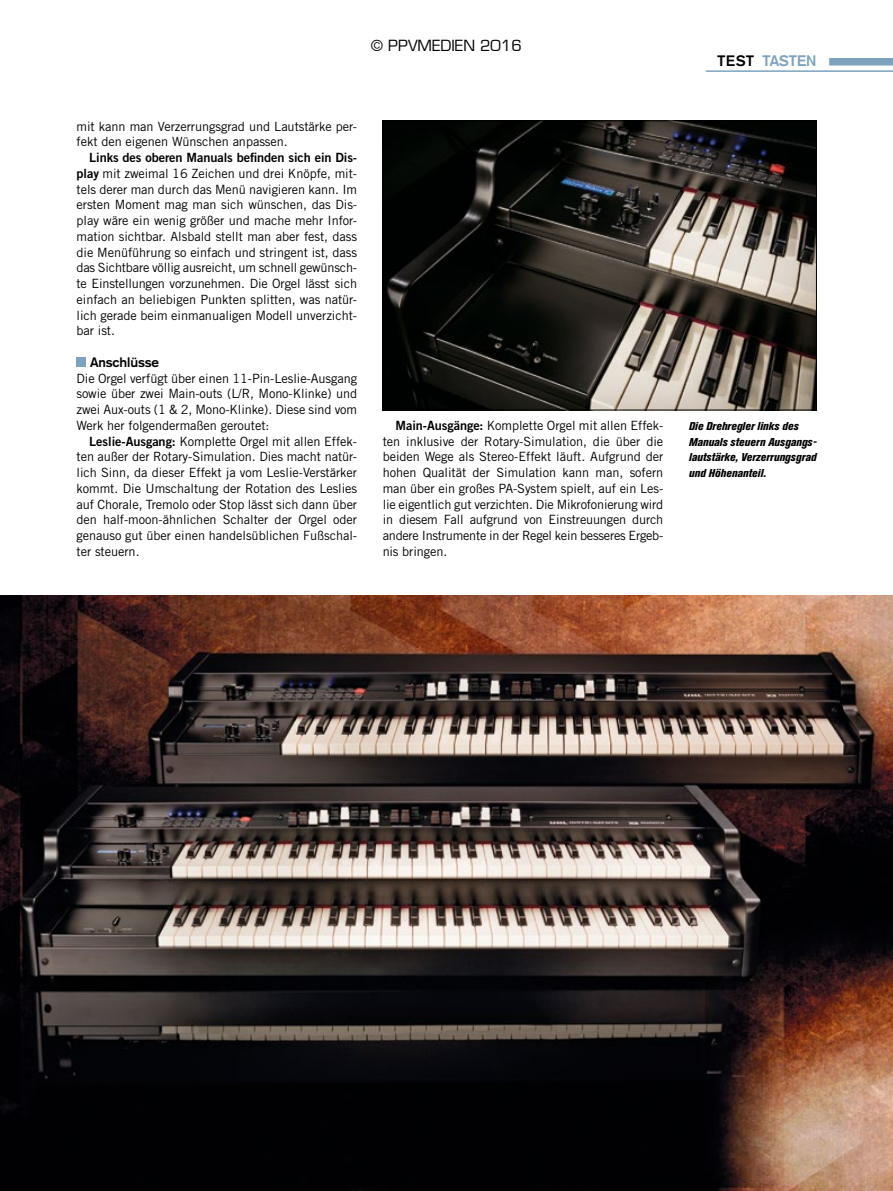
<style>
.page{position:relative;width:893px;height:1191px;background:#fff}
.page>*{position:absolute;margin:0;border:0;box-sizing:border-box;transform-origin:0 0}
.t1{font:15px "Eurostile";color:#000}
.t2{font:700 15px "Akzidenz Grotesk";color:#7ca2bd}
.t3{font:700 13.5px "Akzidenz Grotesk";letter-spacing:-.005em;color:#000}
.t4{font:12.75px/15.8px "Trade Gothic LT Std";letter-spacing:-.005em;color:#000;text-align:justify}
.t5{font:12.75px "Trade Gothic LT Std Bd 2";letter-spacing:-.005em;color:#000}
.t6{font:italic 800 condensed 11.25px/15.8px "Akzidenz Grotesk BE";color:#000}
.s1{font-family:"Trade Gothic LT Std Bd 2"}
.s2{font-family:"Akzidenz Grotesk BE";font-weight:500;color:#000}
</style>
<div class="page">
<div style="left:829px;top:58px;width:64px;height:7px;background:#7ca2bd"></div>
<hr style="left:706px;top:70px;width:187px;height:2px;background:#7ca2bd">
<div style="left:77px;top:357px;width:9px;height:10px;background:#7ca2bd"></div>
<img style="left:384px;top:123px;width:431px;height:285px">
<div style="left:382px;top:121px;width:435px;height:289px;border:1px solid #000"></div>
<img style="left:0;top:595px;width:893px;height:596px">
<p class="t1" style="left:371px;top:36px;width:152px">© PPVMEDIEN 2016</p>
<p class="t4" style="left:77px;top:118px;width:282px">mit kann man Verzerrungsgrad und Lautstärke per&shy;fekt den eigenen Wünschen anpassen.</p>
<p class="t5" style="left:89px;top:150px;width:269px">Links des oberen Manuals befinden sich ein Dis-</p>
<p class="t4" style="left:77px;top:165px;width:282px"><span class="s1">play</span> mit zweimal 16 Zeichen und drei Knöpfe, mit&shy;tels derer man durch das Menü navigieren kann. Im ersten Moment mag man sich wünschen, das Dis&shy;play wäre ein wenig größer und mache mehr Infor&shy;mation sichtbar. Alsbald stellt man aber fest, dass die Menüführung so einfach und stringent ist, dass das Sichtbare völlig ausreicht, um schnell gewünsch&shy;te Einstellungen vorzunehmen. Die Orgel lässt sich einfach an beliebigen Punkten splitten, was natür&shy;lich gerade beim einmanualigen Modell unverzicht&shy;bar ist.</p>
<p class="t3" style="left:90px;top:354px;width:70px">Anschlüsse</p>
<p class="t4" style="left:77px;top:370px;width:282px">Die Orgel verfügt über einen 11-Pin-Leslie-Ausgang sowie über zwei Main-outs (L/R, Mono-Klinke) und zwei Aux-outs (1 &amp; 2, Mono-Klinke). Diese sind vom Werk her folgendermaßen geroutet:</p>
<p class="t4" style="left:77px;top:433px;width:282px;text-indent:13px"><span class="s1">Leslie-Ausgang:</span> Komplette Orgel mit allen Effek&shy;ten außer der Rotary-Simulation. Dies macht natür&shy;lich Sinn, da dieser Effekt ja vom Leslie-Verstärker kommt. Die Umschaltung der Rotation des Leslies auf Chorale, Tremolo oder Stop lässt sich dann über den half-moon-ähnlichen Schalter der Orgel oder genauso gut über einen handelsüblichen Fußschal&shy;ter steuern.</p>
<p class="t4" style="left:383px;top:417px;width:282px;text-indent:13px"><span class="s1">Main-Ausgänge:</span> Komplette Orgel mit allen Effek&shy;ten inklusive der Rotary-Simulation, die über die beiden Wege als Stereo-Effekt läuft. Aufgrund der hohen Qualität der Simulation kann man, sofern man über ein großes PA-System spielt, auf ein Les&shy;lie eigentlich gut verzichten. Die Mikrofonierung wird in diesem Fall aufgrund von Einstreuungen durch andere Instrumente in der Regel kein besseres Ergeb&shy;nis bringen.</p>
<p class="t2" style="left:717px;top:51px;width:101px"><span class="s2">TEST</span> TASTEN</p>
<p class="t6" style="left:689px;top:418px;width:129px">Die Drehregler links des<br>Manuals steuern Ausgangs&shy;lautstärke, Verzerrungsgrad und Höhenanteil.</p>
</div>
